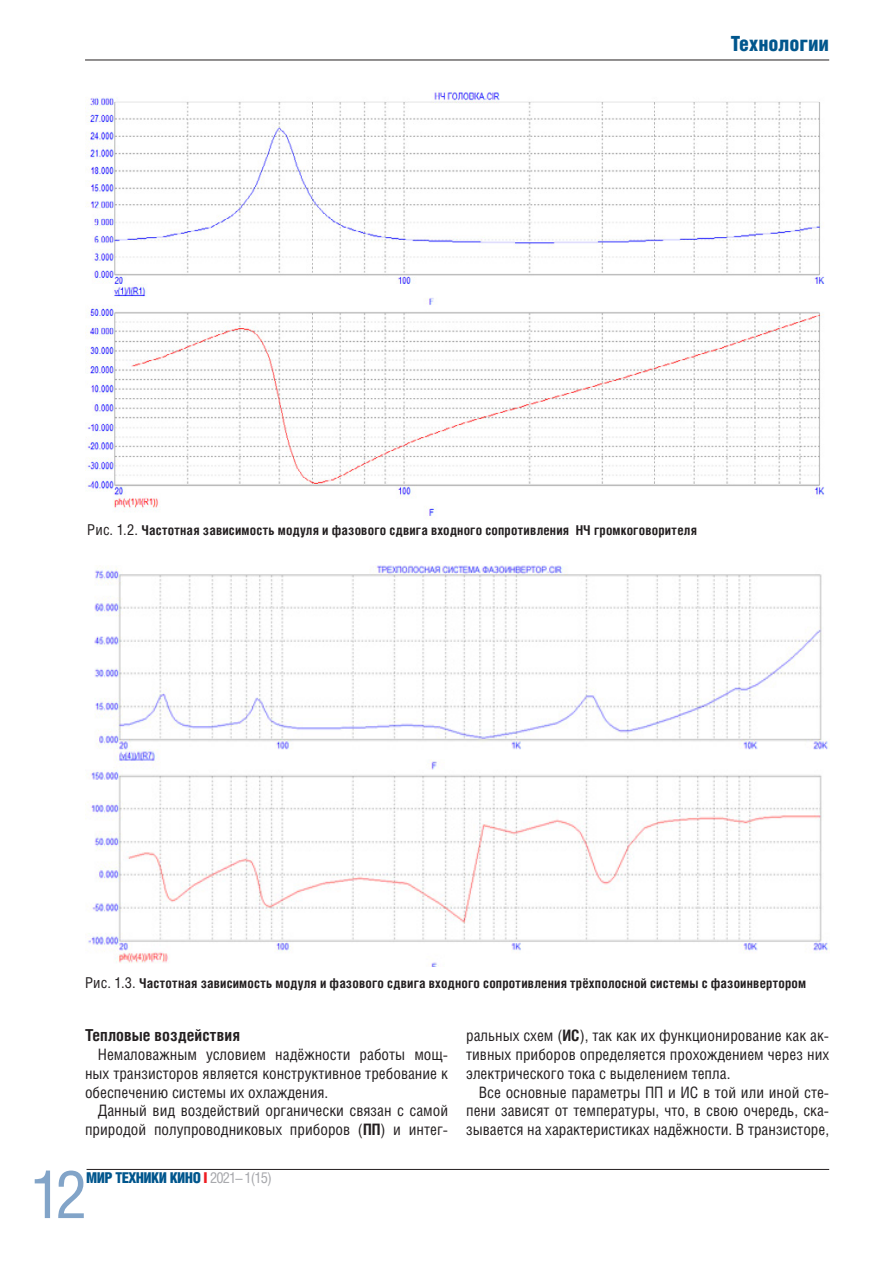
<style>
.page{position:relative;width:893px;height:1263px;background:#fff}
.page>*{position:absolute;margin:0;border:0;box-sizing:border-box;transform-origin:0 0}
.t1{font:66px "Helios Cond";color:#82a4c8}
.t2{font:21px "Helios Cond Black C";color:#00568d}
.t3{font:700 16.5px "Helios Cond";letter-spacing:.005em;color:#231f20}
.t4{font:15.75px/18.8px "Helios Cond";color:#231f20;text-align:justify}
.t5{font:15px "Helios Cond Black C";letter-spacing:-.04em;color:#00568d}
.t6{font:700 13.5px "Helios Cond";letter-spacing:.015em;color:#231f20}
.s1{font-weight:400;font-size:15px}
.s2{font-weight:700}
.s3{color:#ee1d23}
.s4{font-family:"Helios Cond";color:#a8a9ad}
</style>
<div class="page">
<hr style="left:87px;top:1169px;width:742px;height:1px;background:#231f20">
<hr style="left:85px;top:60px;width:744px;height:1px;background:#231f20">
<img style="left:85px;top:565px;width:743px;height:401px">
<img style="left:85px;top:90px;width:740px;height:427px">
<h2 class="t2" style="left:731px;top:32px;width:100px">Технологии</h2>
<p class="t6" style="left:87px;top:522px;width:611px"><span class="s1">Рис. 1.2.</span> Частотная зависимость модуля и фазового сдвига входного сопротивления НЧ громкоговорителя</p>
<p class="t6" style="left:85px;top:975px;width:723px"><span class="s1">Рис. 1.3.</span> Частотная зависимость модуля и фазового сдвига входного сопротивления трёхполосной системы с фазоинвертором</p>
<p class="t3" style="left:85px;top:1026px;width:156px">Тепловые воздействия</p>
<p class="t4" style="left:85px;top:1045px;width:365px;text-indent:13px">Немаловажным условием надёжности работы мощ&shy;ных транзисторов является конструктивное требование к обеспечению системы их охлаждения.</p>
<p class="t4" style="left:85px;top:1101px;width:365px;text-align:right">Данный вид воздействий органически связан с самой природой полупроводниковых приборов (<span class="s2">ПП</span>) и интег-</p>
<h1 class="t1" style="left:30px;top:1155px;width:59px">12</h1>
<p class="t5" style="left:86px;top:1169px;width:187px">МИР ТЕХНИКИ КИНО <span class="s3">I</span> <span class="s4">2021– 1(15)</span></p>
<p class="t4" style="left:466px;top:1026px;width:365px">ральных схем (<span class="s2">ИС</span>), так как их функционирование как ак&shy;тивных приборов определяется прохождением через них электрического тока с выделением тепла.</p>
<p class="t4" style="left:466px;top:1082px;width:365px;text-indent:13px">Все основные параметры ПП и ИС в той или иной сте&shy;пени зависят от температуры, что, в свою очередь, ска&shy;зывается на характеристиках надёжности. В транзисторе,</p>
</div>
